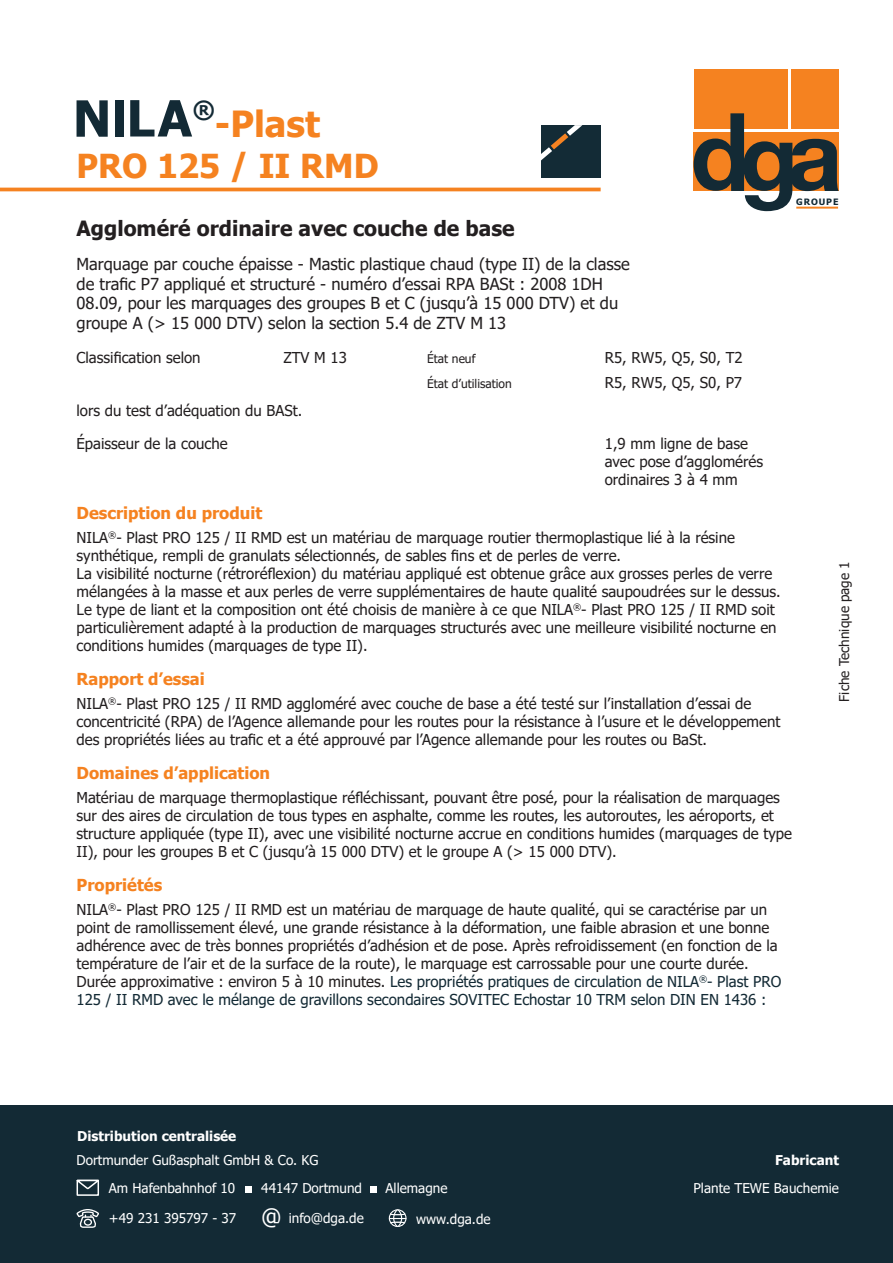
<style>
.page{position:relative;width:893px;height:1263px;background:#fff}
.page>*{position:absolute;margin:0;border:0;box-sizing:border-box;transform-origin:0 0}
.t1{font:700 36px "Tahoma";color:#f58220}
.t2{font:700 33px "Tahoma";color:#f58220}
.t3{font:700 23.85px "Tahoma";color:#132a35}
.t4{font:700 21px "Tahoma";color:#231f20}
.t5{font:16.5px/19.8px "Tahoma";color:#231f20}
.t6{font:700 16.5px "Tahoma";color:#f58220}
.t7{font:15px/18px "Tahoma";color:#231f20}
.t8{font:13.5px/28.2px "Tahoma";color:#fff}
.t9{font:700 13.5px "Tahoma";color:#fff}
.t10{font:13.5px "Tahoma";color:#231f20}
.t11{font:12px/24.3px "Tahoma";color:#231f20}
.t12{font:700 8.85px "Tahoma";letter-spacing:.1em;color:#132a35}
.s1{color:#132a35}
.s2{font-size:22.5px}
</style>
<div class="page">
<hr style="left:0;top:188px;width:601px;height:3px;background:#f58220">
<div style="left:541px;top:125px;width:60px;height:53px;background:#132b36"></div>
<svg style="left:541px;top:125px;width:41px;height:36px"></svg>
<div style="left:115px;top:100px;width:8px;height:36px;background:#132a35"></div>
<svg style="left:77px;top:100px;width:31px;height:37px"></svg>
<svg style="left:130px;top:100px;width:62px;height:37px"></svg>
<div style="left:694px;top:69px;width:93px;height:59px;background:#f58220"></div>
<div style="left:791px;top:69px;width:48px;height:59px;background:#f58220"></div>
<svg style="left:694px;top:113px;width:145px;height:98px"></svg>
<div style="left:0;top:1106px;width:893px;height:157px;background:#132a35"></div>
<svg style="left:77px;top:1180px;width:22px;height:16px"></svg>
<div style="left:245px;top:1186px;width:6px;height:7px;background:#fff"></div>
<svg style="left:77px;top:1209px;width:22px;height:19px"></svg>
<div style="left:371px;top:1186px;width:6px;height:7px;background:#fff"></div>
<div style="left:389px;top:1209px;width:17px;height:18px;border:1px solid #fff;border-radius:50%"></div>
<div style="left:393px;top:1209px;width:9px;height:18px;border:1px solid #fff;border-radius:50%"></div>
<svg style="left:389px;top:1212px;width:17px;height:12px"></svg>
<h3 class="t3" style="left:193px;top:94px;width:24px">®</h3>
<h1 class="t1" style="left:215px;top:98px;width:107px">-Plast</h1>
<h2 class="t2" style="left:77px;top:143px;width:304px">PRO 125 / II RMD</h2>
<h3 class="t4" style="left:77px;top:214px;width:440px">Aggloméré ordinaire avec couche de base</h3>
<p class="t5" style="left:77px;top:255px;width:555px">Marquage par couche épaisse - Mastic plastique chaud (type II) de la classe de trafic P7 appliqué et structuré - numéro d’essai RPA BASt : 2008 1DH 08.09, pour les marquages des groupes B et C (jusqu’à 15 000 DTV) et du groupe A (&gt; 15 000 DTV) selon la section 5.4 de ZTV M 13</p>
<p class="t7" style="left:77px;top:350px;width:126px">Classification selon</p>
<p class="t7" style="left:283px;top:350px;width:65px">ZTV M 13</p>
<p class="t7" style="left:605px;top:347px;width:139px;line-height:24.3px">R5, RW5, Q5, S0, T2<br>R5, RW5, Q5, S0, P7</p>
<p class="t11" style="left:427px;top:348px;width:86px">État neuf<br>État d’utilisation</p>
<p class="t7" style="left:77px;top:402px;width:227px">lors du test d’adéquation du BASt.</p>
<p class="t7" style="left:77px;top:435px;width:153px">Épaisseur de la couche</p>
<p class="t7" style="left:605px;top:435px;width:160px">1,9 mm ligne de base avec pose d’agglomérés ordinaires 3 à 4 mm</p>
<p class="t12" style="left:796px;top:196px;width:44px">GROUPE</p>
<p class="t6" style="left:77px;top:501px;width:187px">Description du produit</p>
<p class="t7" style="left:77px;top:529px;width:706px">NILA<sup>®</sup>- Plast PRO 125 / II RMD est un matériau de marquage routier thermoplastique lié à la résine synthétique, rempli de granulats sélectionnés, de sables fins et de perles de verre.<br>La visibilité nocturne (rétroréflexion) du matériau appliqué est obtenue grâce aux grosses perles de verre mélangées à la masse et aux perles de verre supplémentaires de haute qualité saupoudrées sur le dessus.<br>Le type de liant et la composition ont été choisis de manière à ce que NILA<sup>®</sup>- Plast PRO 125 / II RMD soit particulièrement adapté à la production de marquages structurés avec une meilleure visibilité nocturne en conditions humides (marquages de type II).</p>
<p class="t6" style="left:77px;top:667px;width:130px">Rapport d’essai</p>
<p class="t7" style="left:77px;top:695px;width:705px">NILA<sup>®</sup>- Plast PRO 125 / II RMD aggloméré avec couche de base a été testé sur l’installation d’essai de concentricité (RPA) de l’Agence allemande pour les routes pour la résistance à l’usure et le développement des propriétés liées au trafic et a été approuvé par l’Agence allemande pour les routes ou BaSt.</p>
<p class="t6" style="left:77px;top:761px;width:195px">Domaines d’application</p>
<p class="t7" style="left:77px;top:790px;width:717px">Matériau de marquage thermoplastique réfléchissant, pouvant être posé, pour la réalisation de marquages sur des aires de circulation de tous types en asphalte, comme les routes, les autoroutes, les aéroports, et structure appliquée (type II), avec une visibilité nocturne accrue en conditions humides (marquages de type II), pour les groupes B et C (jusqu’à 15 000 DTV) et le groupe A (&gt; 15 000 DTV).</p>
<p class="t6" style="left:77px;top:873px;width:87px">Propriétés</p>
<p class="t7" style="left:77px;top:902px;width:706px">NILA<sup>®</sup>- Plast PRO 125 / II RMD est un matériau de marquage de haute qualité, qui se caractérise par un point de ramollissement élevé, une grande résistance à la déformation, une faible abrasion et une bonne adhérence avec de très bonnes propriétés d’adhésion et de pose. Après refroidissement (en fonction de la température de l’air et de la surface de la route), le marquage est carrossable pour une courte durée.<br>Durée approximative : environ 5 à 10 minutes. <span class="s1">Les propriétés pratiques de circulation de NILA</span><sup>®</sup><span class="s1">- Plast PRO 125 / II RMD avec le mélange de gravillons secondaires SOVITEC Echostar 10 TRM selon DIN EN 1436 :</span></p>
<p class="t10" style="left:835px;top:702px;width:142px;rotate:-90deg">Fiche Technique page 1</p>
<p class="t9" style="left:77px;top:1127px;width:161px">Distribution centralisée</p>
<p class="t8" style="left:109px;top:1146px;width:211px;text-indent:-32px">Dortmunder Gußasphalt GmbH &amp; Co. KG<br>Am Hafenbahnhof 10</p>
<p class="t8" style="left:261px;top:1175px;width:102px">44147 Dortmund</p>
<p class="t8" style="left:109px;top:1205px;width:256px">+49 231 395797 - 37 <span class="s2">@</span> info@dga.de</p>
<p class="t8" style="left:416px;top:1205px;width:76px">www.dga.de</p>
<p class="t8" style="left:385px;top:1175px;width:63px">Allemagne</p>
<p class="t9" style="left:775px;top:1150px;width:65px">Fabricant</p>
<p class="t8" style="left:693px;top:1175px;width:147px">Plante TEWE Bauchemie</p>
</div>
